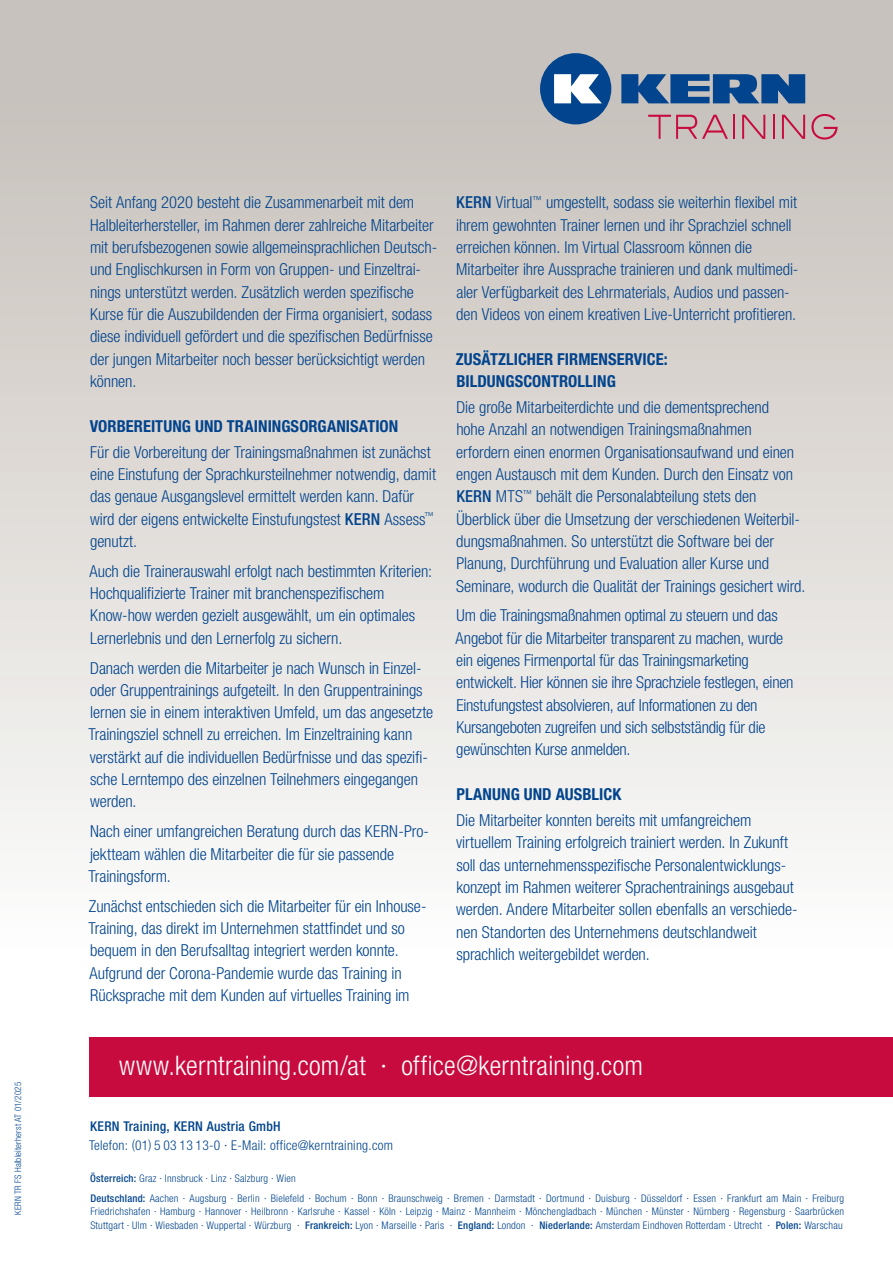
<style>
.page{position:relative;width:893px;height:1263px;background:#fff}
.page>*{position:absolute;margin:0;border:0;box-sizing:border-box;transform-origin:0 0}
.t1{font:300 condensed 27px "Helvetica Neue LTW1 G";letter-spacing:.01em;color:#fff}
.t2{font:300 condensed 16.5px/22.4px "Helvetica Neue LTW1 G";letter-spacing:-.005em;color:#02448d}
.t3{font:700 condensed 16.5px/22.4px "Helvetica Neue LTW1 G";letter-spacing:.005em;color:#02448d}
.t4{font:300 condensed 13.5px "Helvetica Neue LTW1 G";letter-spacing:.02em;color:#02448d}
.t5{font:500 condensed 13.5px "Helvetica Neue LTW1 G";letter-spacing:.02em;color:#02448d}
.t6{font:300 condensed 10.5px/20.2px "Helvetica Neue LTW1 G";letter-spacing:.02em;color:#02448d}
.t7{font:300 condensed 9px "Helvetica Neue LTW1 G";letter-spacing:.02em;color:#02448d}
.s1{font-weight:500}
</style>
<div class="page">
<div style="left:0;top:0;width:893px;height:1263px;background:linear-gradient(to bottom,#c5beb8,#fff)"></div>
<svg style="left:648px;top:115px;width:80px;height:24px;background:#c99ea5"></svg>
<hr style="left:733px;top:115px;width:2px;height:24px;background:#c80b3e">
<svg style="left:742px;top:115px;width:23px;height:24px"></svg>
<hr style="left:773px;top:115px;width:2px;height:24px;background:#c80b3e">
<svg style="left:782px;top:115px;width:23px;height:24px"></svg>
<svg style="left:811px;top:114px;width:27px;height:26px"></svg>
<svg style="left:621px;top:74px;width:184px;height:29px;background:#2d5f97"></svg>
<svg style="left:540px;top:53px;width:71px;height:71px"></svg>
<div style="left:89px;top:1037px;width:804px;height:60px;background:#c80b3e"></div>
<p class="t7" style="left:13px;top:1215px;width:134px;rotate:-90deg">KERN TR FS Halbleiterherst AT 01/2025</p>
<p class="t2" style="left:90px;top:191px;width:349px">Seit Anfang 2020 besteht die Zusammenarbeit mit dem Halbleiterhersteller, im Rahmen derer zahlreiche Mitarbeiter mit berufsbezogenen sowie allgemeinsprachlichen Deutsch&shy;und Englischkursen in Form von Gruppen- und Einzeltrai&shy;nings unterstützt werden. Zusätzlich werden spezifische Kurse für die Auszubildenden der Firma organisiert, sodass diese individuell gefördert und die spezifischen Bedürfnisse der jungen Mitarbeiter noch besser berücksichtigt werden können.</p>
<p class="t3" style="left:90px;top:415px;width:310px">VORBEREITUNG UND TRAININGSORGANISATION</p>
<p class="t2" style="left:90px;top:441px;width:347px">Für die Vorbereitung der Trainingsmaßnahmen ist zunächst eine Einstufung der Sprachkursteilnehmer notwendig, damit das genaue Ausgangslevel ermittelt werden kann. Dafür wird der eigens entwickelte Einstufungstest <span class="s1">KERN</span> Assess<sup>™ </sup>genutzt.</p>
<p class="t2" style="left:89px;top:560px;width:344px">Auch die Trainerauswahl erfolgt nach bestimmten Kriterien:<br>Hochqualifizierte Trainer mit branchenspezifischem Know-how werden gezielt ausgewählt, um ein optimales Lernerlebnis und den Lernerfolg zu sichern.</p>
<p class="t2" style="left:89px;top:657px;width:346px">Danach werden die Mitarbeiter je nach Wunsch in Einzel&shy;oder Gruppentrainings aufgeteilt. In den Gruppentrainings lernen sie in einem interaktiven Umfeld, um das angesetzte Trainingsziel schnell zu erreichen. Im Einzeltraining kann verstärkt auf die individuellen Bedürfnisse und das spezifi&shy;sche Lerntempo des einzelnen Teilnehmers eingegangen werden.</p>
<p class="t2" style="left:89px;top:820px;width:342px">Nach einer umfangreichen Beratung durch das KERN-Pro&shy;jektteam wählen die Mitarbeiter die für sie passende<br>Trainingsform.</p>
<p class="t2" style="left:89px;top:895px;width:339px">Zunächst entschieden sich die Mitarbeiter für ein Inhouse-Training, das direkt im Unternehmen stattfindet und so bequem in den Berufsalltag integriert werden konnte.<br>Aufgrund der Corona-Pandemie wurde das Training in Rücksprache mit dem Kunden auf virtuelles Training im</p>
<p class="t2" style="left:456px;top:191px;width:344px"><span class="s1">KERN</span> Virtual<sup>™</sup> umgestellt, sodass sie weiterhin flexibel mit ihrem gewohnten Trainer lernen und ihr Sprachziel schnell erreichen können. Im Virtual Classroom können die Mitarbeiter ihre Aussprache trainieren und dank multimedi&shy;aler Verfügbarkeit des Lehrmaterials, Audios und passen&shy;den Videos von einem kreativen Live-Unterricht profitieren.</p>
<p class="t3" style="left:456px;top:348px;width:213px">ZUSÄTZLICHER FIRMENSERVICE:<br>BILDUNGSCONTROLLING</p>
<p class="t2" style="left:456px;top:396px;width:351px">Die große Mitarbeiterdichte und die dementsprechend<br>hohe Anzahl an notwendigen Trainingsmaßnahmen erfordern einen enormen Organisationsaufwand und einen engen Austausch mit dem Kunden. Durch den Einsatz von <span class="s1">KERN</span> MTS<sup>™</sup> behält die Personalabteilung stets den Überblick über die Umsetzung der verschiedenen Weiterbil&shy;dungsmaßnahmen. So unterstützt die Software bei der Planung, Durchführung und Evaluation aller Kurse und Seminare, wodurch die Qualität der Trainings gesichert wird.</p>
<p class="t2" style="left:456px;top:604px;width:339px">Um die Trainingsmaßnahmen optimal zu steuern und das Angebot für die Mitarbeiter transparent zu machen, wurde ein eigenes Firmenportal für das Trainingsmarketing entwickelt. Hier können sie ihre Sprachziele festlegen, einen Einstufungstest absolvieren, auf Informationen zu den Kursangeboten zugreifen und sich selbstständig für die gewünschten Kurse anmelden.</p>
<p class="t3" style="left:456px;top:783px;width:166px">PLANUNG UND AUSBLICK</p>
<p class="t2" style="left:456px;top:809px;width:343px">Die Mitarbeiter konnten bereits mit umfangreichem virtuellem Training erfolgreich trainiert werden. In Zukunft soll das unternehmensspezifische Personalentwicklungs&shy;konzept im Rahmen weiterer Sprachentrainings ausgebaut werden. Andere Mitarbeiter sollen ebenfalls an verschiede&shy;nen Standorten des Unternehmens deutschlandweit sprachlich weitergebildet werden.</p>
<h1 class="t1" style="left:119px;top:1050px;width:525px">www.kerntraining.com/at · office@kerntraining.com</h1>
<p class="t5" style="left:90px;top:1118px;width:192px">KERN Training, KERN Austria GmbH</p>
<p class="t4" style="left:89px;top:1137px;width:306px">Telefon: (01) 5 03 13 13-0 · E-Mail: office@kerntraining.com</p>
<p class="t6" style="left:90px;top:1168px;width:755px"><span class="s1">Österreich:</span> Graz · Innsbruck · Linz · Salzburg · Wien<br><span class="s1">Deutschland:</span> Aachen · Augsburg · Berlin · Bielefeld · Bochum · Bonn · Braunschweig · Bremen · Darmstadt · Dortmund · Duisburg · Düsseldorf · Essen · Frankfurt am Main · Freiburg</p>
<p class="t6" style="left:90px;top:1205px;width:755px;line-height:13.5px">Friedrichshafen · Hamburg · Hannover · Heilbronn · Karlsruhe · Kassel · Köln · Leipzig · Mainz · Mannheim · Mönchengladbach · München · Münster · Nürnberg · Regensburg · Saarbrücken<br>Stuttgart · Ulm · Wiesbaden · Wuppertal · Würzburg · <span class="s1">Frankreich:</span> Lyon · Marseille · Paris · -<span class="s1">England:</span> London · <span class="s1">Niederlande:</span> Amsterdam Eindhoven Rotterdam · Utrecht · -<span class="s1">Polen:</span> Warschau</p>
</div>
